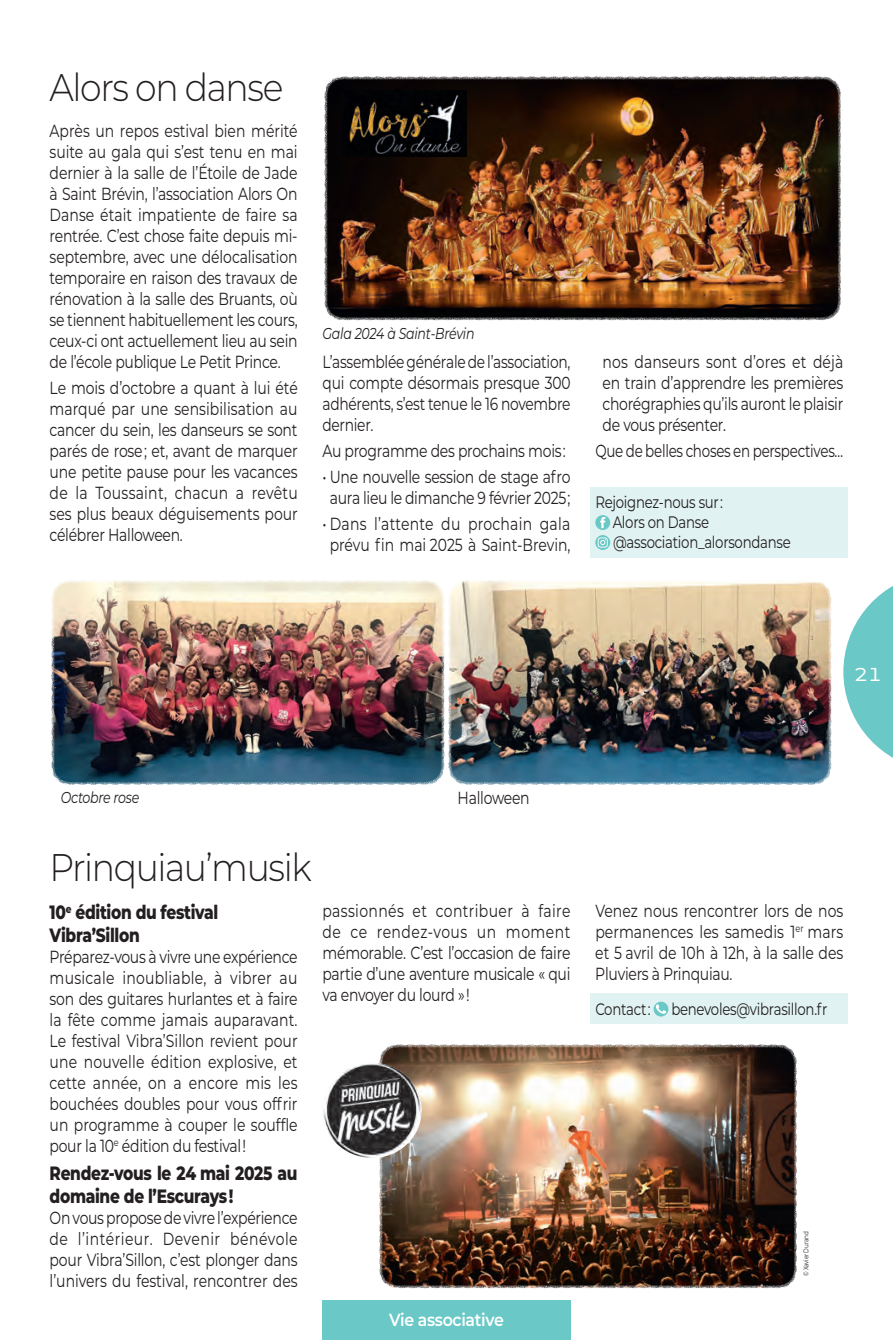
<style>
.page{position:relative;width:893px;height:1340px;background:#fff}
.page>*{position:absolute;margin:0;border:0;box-sizing:border-box;transform-origin:0 0}
.t1{font:300 38.5px "Montserrat";letter-spacing:-.04em;color:#231f20;scale:.9 1}
.t2{font:31.5px "Montserrat";color:#fff}
.t3{font:800 19.25px/23.1px "Montserrat";letter-spacing:-.02em;color:#231f20;scale:.8 1}
.t4{font:17.5px/21px "Montserrat";letter-spacing:-.02em;color:#231f20;text-align:justify;scale:.8 1}
.t5{font:17.5px/21px "Montserrat";letter-spacing:-.02em;color:#231f20;text-align:justify;scale:.79 1}
.t6{font:17.5px/21px "Montserrat";letter-spacing:.005em;color:#231f20;text-align:center;scale:.8 1}
.t7{font:17.5px "Montserrat";letter-spacing:-.02em;color:#231f20;scale:.77 1}
.t8{font:600 17.5px "Montserrat";letter-spacing:-.02em;color:#fff;scale:.9 1}
.t9{font:16.62px/19.9px "Montserrat";letter-spacing:-.02em;color:#231f20;scale:.8 1}
.t10{font:italic 15.75px "Montserrat";letter-spacing:-.02em;color:#231f20;scale:.8 1}
.t11{font:7px "Montserrat";letter-spacing:-.02em;color:#231f20;scale:.8 1}
</style>
<div class="page">
<svg style="left:843px;top:586px;width:50px;height:172px"></svg>
<div style="left:322px;top:1300px;width:248px;height:39px;background:#6ac8c7"></div>
<div style="left:590px;top:487px;width:258px;height:70px;background:#e0f2f1"></div>
<div style="left:595px;top:515px;width:15px;height:15px;background:#6ac8c7;border-radius:50%"></div>
<svg style="left:600px;top:517px;width:5px;height:11px"></svg>
<svg style="left:595px;top:535px;width:15px;height:15px"></svg>
<svg style="left:598px;top:537px;width:10px;height:10px"></svg>
<div style="left:590px;top:993px;width:258px;height:30px;background:#e0f2f1"></div>
<svg style="left:654px;top:1001px;width:14px;height:15px"></svg>
<svg style="left:656px;top:1004px;width:10px;height:10px"></svg>
<img style="left:379px;top:1044px;width:418px;height:245px">
<img style="left:323px;top:1062px;width:99px;height:95px">
<img style="left:324px;top:76px;width:517px;height:245px">
<img style="left:51px;top:580px;width:394px;height:205px">
<img style="left:448px;top:580px;width:384px;height:205px">
<img style="left:342px;top:91px;width:124px;height:66px">
<h1 class="t1" style="left:50px;top:62px;width:261px">Alors on danse</h1>
<p class="t4" style="left:50px;top:120px;width:312px">Après un repos estival bien mérité suite au gala qui s’est tenu en mai dernier à la salle de l’Étoile de Jade à Saint Brévin, l’association Alors On Danse était impatiente de faire sa rentrée. C’est chose faite depuis mi&shy;septembre, avec une délocalisation temporaire en raison des travaux de rénovation à la salle des Bruants, où se tiennent habituellement les cours, ceux-ci ont actuellement lieu au sein de l’école publique Le Petit Prince.</p>
<p class="t4" style="left:50px;top:377px;width:312px">Le mois d’octobre a quant à lui été marqué par une sensibilisation au cancer du sein, les danseurs se sont parés de rose ; et, avant de marquer une petite pause pour les vacances de la Toussaint, chacun a revêtu ses plus beaux déguisements pour célébrer Halloween.</p>
<p class="t10" style="left:322px;top:322px;width:192px">Gala 2024 à Saint-Brévin</p>
<p class="t5" style="left:322px;top:351px;width:316px">L’assemblée générale de l’association, qui compte désormais presque 300 adhérents, s’est tenue le 16 novembre dernier.</p>
<p class="t4" style="left:322px;top:440px;width:306px">Au programme des prochains mois :</p>
<p class="t4" style="left:322px;top:466px;width:312px;text-align:center">• Une nouvelle session de stage afro aura lieu le dimanche 9 février 2025 ;</p>
<p class="t6" style="left:322px;top:513px;width:312px">• Dans l’attente du prochain gala prévu fin mai 2025 à Saint-Brevin,</p>
<p class="t4" style="left:603px;top:351px;width:303px">nos danseurs sont d’ores et déjà en train d’apprendre les premières chorégraphies qu’ils auront le plaisir de vous présenter.</p>
<p class="t7" style="left:595px;top:439px;width:324px">Que de belles choses en perspectives…</p>
<p class="t9" style="left:613px;top:492px;width:224px;text-indent:-17px">Rejoignez-nous sur :<br>Alors on Danse @association_alorsondanse</p>
<h2 class="t2" style="left:855px;top:648px;width:29px">21</h2>
<p class="t10" style="left:61px;top:786px;width:100px">Octobre rose</p>
<p class="t4" style="left:458px;top:786px;width:91px">Halloween</p>
<h1 class="t1" style="left:50px;top:841px;width:293px">Prinquiau’musik</h1>
<p class="t3" style="left:50px;top:899px;width:213px">10<sup>e</sup> édition du festival<br>Vibra’Sillon</p>
<p class="t4" style="left:50px;top:945px;width:312px">Préparez-vous à vivre une expérience musicale inoubliable, à vibrer au son des guitares hurlantes et à faire la fête comme jamais auparavant.<br>Le festival Vibra’Sillon revient pour une nouvelle édition explosive, et cette année, on a encore mis les bouchées doubles pour vous offrir un programme à couper le souffle pour la 10<sup>e</sup> édition du festival !</p>
<p class="t3" style="left:50px;top:1160px;width:312px">Rendez-vous le 24 mai 2025 au domaine de l’Escurays !</p>
<p class="t4" style="left:50px;top:1207px;width:312px">On vous propose de vivre l’expérience de l’intérieur. Devenir bénévole pour Vibra’Sillon, c’est plonger dans l’univers du festival, rencontrer des</p>
<p class="t4" style="left:322px;top:899px;width:312px">passionnés et contribuer à faire de ce rendez-vous un moment mémorable. C’est l’occasion de faire partie d’une aventure musicale « qui va envoyer du lourd » !</p>
<p class="t4" style="left:595px;top:899px;width:312px">Venez nous rencontrer lors de nos permanences les samedis 1<sup>er</sup> mars et 5 avril de 10h à 12h, à la salle des Pluviers à Prinquiau.</p>
<p class="t9" style="left:595px;top:998px;width:292px">Contact : benevoles@vibrasillon.fr</p>
<p class="t8" style="left:389px;top:1307px;width:129px">Vie associative</p>
<p class="t11" style="left:801px;top:1275px;width:57px;rotate:-90deg">© Xavier Durand</p>
</div>
